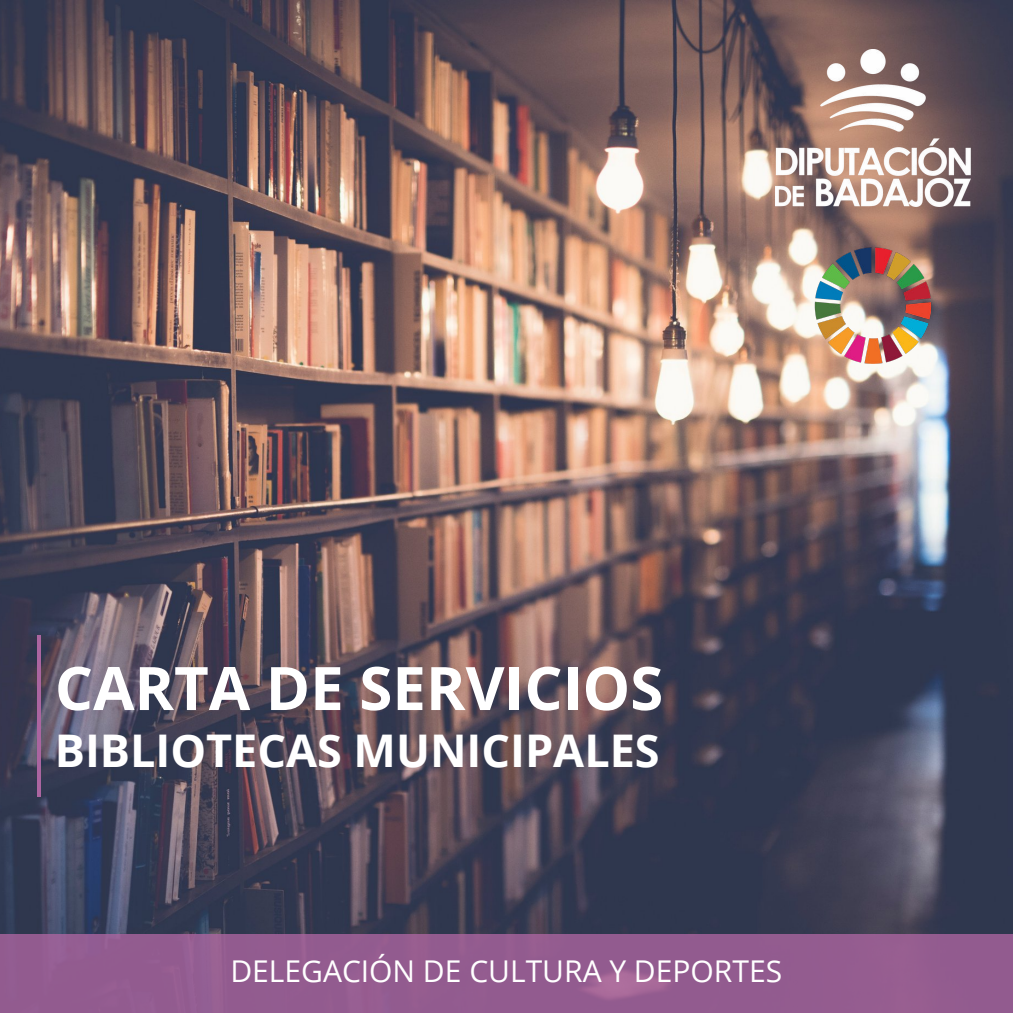
<style>
.page{position:relative;width:1013px;height:1013px;background:#fff}
.page>*{position:absolute;margin:0;border:0;box-sizing:border-box;transform-origin:0 0}
.t1{font:700 60px "Open Sans";color:#fff}
.t2{font:700 45px "Open Sans";color:#fff}
.t3{font:30px "Open Sans";color:#fff}
</style>
<div class="page">
<img style="left:0;top:0;width:1012px;height:934px">
<div style="left:0;top:934px;width:1012px;height:78px;background:#925b8f"></div>
<hr style="left:37px;top:635px;width:3px;height:162px;background:#ab65a0">
<img style="left:775px;top:49px;width:195px;height:158px">
<img style="left:812px;top:245px;width:121px;height:121px">
<p class="t1" style="left:55px;top:646px;width:610px">CARTA DE SERVICIOS</p>
<p class="t2" style="left:55px;top:719px;width:606px">BIBLIOTECAS MUNICIPALES</p>
<p class="t3" style="left:230px;top:949px;width:553px">DELEGACIÓN DE CULTURA Y DEPORTES</p>
</div>
